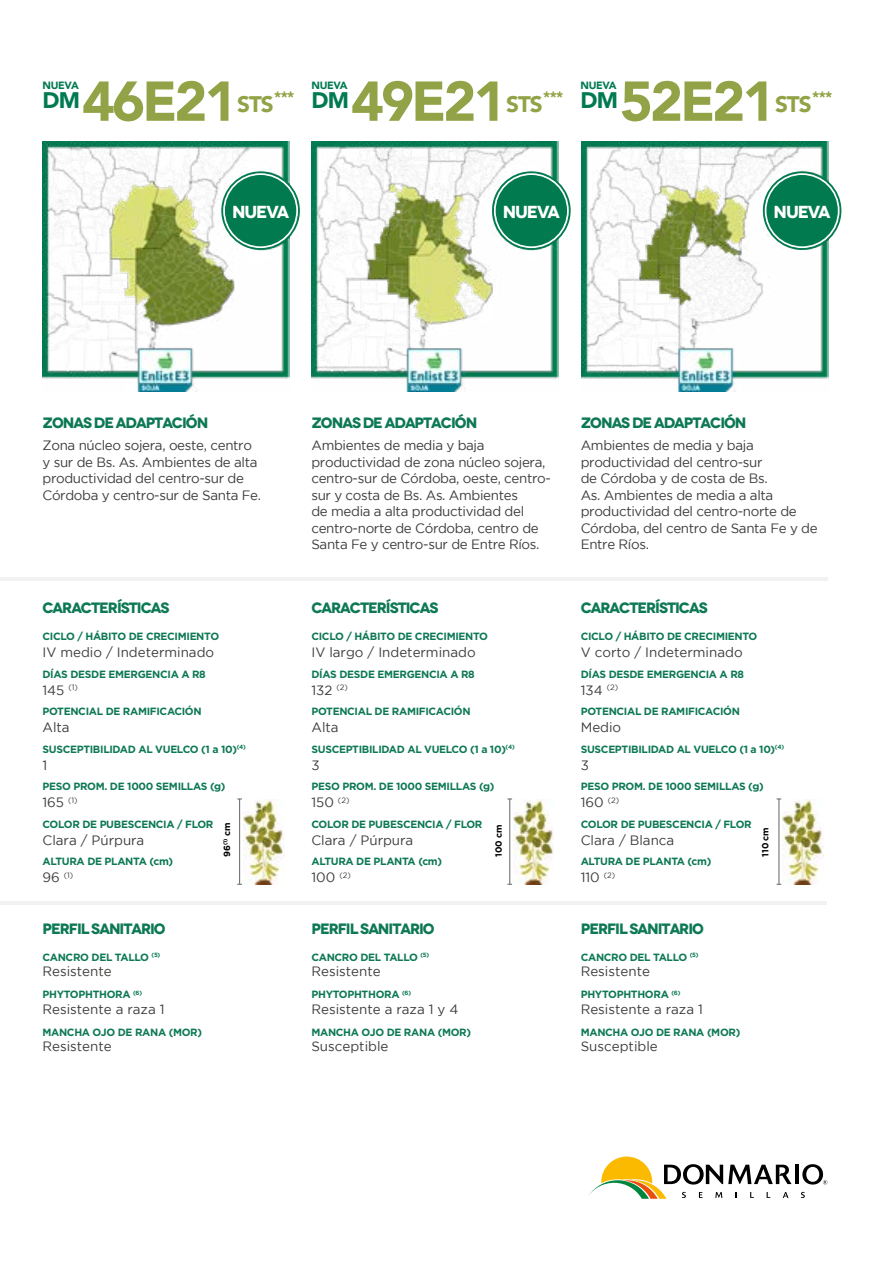
<style>
.page{position:relative;width:893px;height:1263px;background:#fff}
.page>*{position:absolute;margin:0;border:0;box-sizing:border-box;transform-origin:0 0}
.t1{font:900 55.5px "Avenir";letter-spacing:-.05em;color:#91a346}
.t2{font:900 22.5px "Avenir";letter-spacing:-.05em;color:#91a346}
.t3{font:900 22.5px "Avenir";color:#007a52}
.t4{font:700 expanded 17.4px "Novecento";letter-spacing:-.07em;color:#fff}
.t5{font:700 expanded 15px "Novecento";letter-spacing:-.07em;color:#0d7855}
.t6{font:13.5px/16.5px "Gotham";letter-spacing:-.025em;color:#3c3c3b}
.t7{font:13.5px "Gotham";color:#3c3c3b}
.t8{font:700 10.5px "Gotham";letter-spacing:-.03em;color:#0d7855}
.t9{font:900 10.5px "Avenir";letter-spacing:-.03em;color:#007a52}
.t10{font:700 9px "Gotham";color:#000}
.t11{font:7.8px "Gotham";color:#3c3c3b}
.s1{font-size:13.5px}
</style>
<div class="page">
<hr style="left:0;top:578px;width:827px;height:3px;background:#f2f2f2">
<hr style="left:0;top:902px;width:826px;height:3px;background:#f2f2f2">
<hr style="left:239px;top:799px;width:1px;height:85px;background:#646363">
<img style="left:244px;top:799px;width:40px;height:85px">
<hr style="left:509px;top:799px;width:1px;height:85px;background:#646363">
<img style="left:514px;top:799px;width:39px;height:85px">
<hr style="left:779px;top:799px;width:1px;height:85px;background:#646363">
<img style="left:783px;top:799px;width:40px;height:85px">
<img style="left:42px;top:141px;width:247px;height:250px">
<img style="left:311px;top:141px;width:247px;height:250px">
<img style="left:581px;top:141px;width:247px;height:250px">
<hr style="left:795px;top:1165px;width:4px;height:19px;background:#000">
<svg style="left:802px;top:1164px;width:25px;height:20px"></svg>
<svg style="left:589px;top:1156px;width:202px;height:43px"></svg>
<svg style="left:801px;top:1192px;width:4px;height:6px"></svg>
<svg style="left:221px;top:171px;width:79px;height:79px"></svg>
<div style="left:224px;top:174px;width:73px;height:73px;background:#007a4e;border-radius:50%"></div>
<div style="left:223px;top:173px;width:75px;height:75px;border:2px solid #fff;border-radius:50%"></div>
<svg style="left:492px;top:171px;width:79px;height:79px"></svg>
<div style="left:495px;top:174px;width:73px;height:73px;background:#007a4e;border-radius:50%"></div>
<div style="left:494px;top:173px;width:75px;height:75px;border:2px solid #fff;border-radius:50%"></div>
<svg style="left:763px;top:171px;width:78px;height:79px"></svg>
<div style="left:766px;top:174px;width:73px;height:73px;background:#007a4e;border-radius:50%"></div>
<div style="left:765px;top:173px;width:74px;height:75px;border:2px solid #fff;border-radius:50%"></div>
<p class="t9" style="left:43px;top:76px;width:38px">NUEVA</p>
<h2 class="t3" style="left:43px;top:81px;width:39px">DM</h2>
<h1 class="t1" style="left:82px;top:54px;width:157px">46E21</h1>
<h2 class="t2" style="left:237px;top:85px;width:59px">STS<sup>***</sup></h2>
<p class="t9" style="left:311px;top:76px;width:38px">NUEVA</p>
<h2 class="t3" style="left:311px;top:81px;width:39px">DM</h2>
<h1 class="t1" style="left:351px;top:54px;width:157px">49E21</h1>
<h2 class="t2" style="left:506px;top:85px;width:59px">STS<sup>***</sup></h2>
<p class="t9" style="left:580px;top:76px;width:38px">NUEVA</p>
<h2 class="t3" style="left:580px;top:81px;width:39px">DM</h2>
<h1 class="t1" style="left:620px;top:54px;width:157px">52E21</h1>
<h2 class="t2" style="left:775px;top:85px;width:59px">STS<sup>***</sup></h2>
<h3 class="t4" style="left:232px;top:201px;width:59px">NUEVA</h3>
<h3 class="t4" style="left:503px;top:201px;width:59px">NUEVA</h3>
<h3 class="t4" style="left:774px;top:201px;width:59px">NUEVA</h3>
<h3 class="t5" style="left:42px;top:413px;width:167px">ZONAS DE ADAPTACIÓN</h3>
<h3 class="t5" style="left:311px;top:413px;width:167px">ZONAS DE ADAPTACIÓN</h3>
<h3 class="t5" style="left:581px;top:413px;width:167px">ZONAS DE ADAPTACIÓN</h3>
<p class="t6" style="left:42px;top:437px;width:220px">Zona núcleo sojera, oeste, centro y sur de Bs. As. Ambientes de alta productividad del centro-sur de Córdoba y centro-sur de Santa Fe.</p>
<p class="t6" style="left:311px;top:437px;width:241px">Ambientes de media y baja productividad de zona núcleo sojera, centro-sur de Córdoba, oeste, centro&shy;sur y costa de Bs. As. Ambientes<br>de media a alta productividad del centro-norte de Córdoba, centro de Santa Fe y centro-sur de Entre Ríos.</p>
<p class="t6" style="left:581px;top:437px;width:239px">Ambientes de media y baja productividad del centro-sur<br>de Córdoba y de costa de Bs.<br>As. Ambientes de media a alta productividad del centro-norte de<br>Córdoba, del centro de Santa Fe y de<br>Entre Ríos.</p>
<h3 class="t5" style="left:42px;top:598px;width:129px">CARACTERÍSTICAS</h3>
<h3 class="t5" style="left:311px;top:598px;width:129px">CARACTERÍSTICAS</h3>
<h3 class="t5" style="left:581px;top:598px;width:129px">CARACTERÍSTICAS</h3>
<p class="t8" style="left:311px;top:630px;width:178px">CICLO / HÁBITO DE CRECIMIENTO</p>
<p class="t8" style="left:311px;top:667px;width:165px">DÍAS DESDE EMERGENCIA A R8</p>
<p class="t8" style="left:311px;top:705px;width:161px">POTENCIAL DE RAMIFICACIÓN</p>
<p class="t8" style="left:311px;top:742px;width:205px">SUSCEPTIBILIDAD AL VUELCO (1 a 10)<sup>(4)</sup></p>
<p class="t8" style="left:311px;top:780px;width:184px">PESO PROM. DE 1000 SEMILLAS (g)</p>
<p class="t8" style="left:311px;top:817px;width:172px">COLOR DE PUBESCENCIA / FLOR</p>
<p class="t8" style="left:311px;top:855px;width:132px">ALTURA DE PLANTA (cm)</p>
<p class="t8" style="left:581px;top:630px;width:178px">CICLO / HÁBITO DE CRECIMIENTO</p>
<p class="t8" style="left:581px;top:667px;width:165px">DÍAS DESDE EMERGENCIA A R8</p>
<p class="t8" style="left:581px;top:705px;width:161px">POTENCIAL DE RAMIFICACIÓN</p>
<p class="t8" style="left:581px;top:742px;width:205px">SUSCEPTIBILIDAD AL VUELCO (1 a 10)<sup>(4)</sup></p>
<p class="t8" style="left:581px;top:780px;width:184px">PESO PROM. DE 1000 SEMILLAS (g)</p>
<p class="t8" style="left:581px;top:817px;width:172px">COLOR DE PUBESCENCIA / FLOR</p>
<p class="t8" style="left:581px;top:855px;width:132px">ALTURA DE PLANTA (cm)</p>
<p class="t8" style="left:42px;top:630px;width:178px">CICLO / HÁBITO DE CRECIMIENTO</p>
<p class="t8" style="left:42px;top:667px;width:165px">DÍAS DESDE EMERGENCIA A R8</p>
<p class="t8" style="left:42px;top:705px;width:161px">POTENCIAL DE RAMIFICACIÓN</p>
<p class="t8" style="left:42px;top:742px;width:205px">SUSCEPTIBILIDAD AL VUELCO (1 a 10)<sup>(4)</sup></p>
<p class="t8" style="left:42px;top:780px;width:184px">PESO PROM. DE 1000 SEMILLAS (g)</p>
<p class="t8" style="left:42px;top:817px;width:172px">COLOR DE PUBESCENCIA / FLOR</p>
<p class="t8" style="left:42px;top:855px;width:132px">ALTURA DE PLANTA (cm)</p>
<p class="t7" style="left:42px;top:645px;width:173px">IV medio / Indeterminado</p>
<p class="t6" style="left:42px;top:681px;width:37px">145 <sup>(1)</sup></p>
<p class="t6" style="left:42px;top:719px;width:29px">Alta</p>
<p class="t6" style="left:42px;top:756px;width:6px">1</p>
<p class="t6" style="left:42px;top:794px;width:37px">165 <sup>(1)</sup></p>
<p class="t7" style="left:42px;top:832px;width:103px">Clara / Púrpura</p>
<p class="t11" style="left:42px;top:870px;width:32px"><span class="s1">96</span> (1)</p>
<p class="t7" style="left:311px;top:645px;width:166px">IV largo / Indeterminado</p>
<p class="t6" style="left:311px;top:681px;width:38px">132 <sup>(2)</sup></p>
<p class="t6" style="left:311px;top:719px;width:29px">Alta</p>
<p class="t6" style="left:311px;top:756px;width:10px">3</p>
<p class="t6" style="left:311px;top:794px;width:39px">150 <sup>(2)</sup></p>
<p class="t7" style="left:311px;top:832px;width:103px">Clara / Púrpura</p>
<p class="t6" style="left:311px;top:869px;width:41px">100 <sup>(2)</sup></p>
<p class="t7" style="left:581px;top:645px;width:163px">V corto / Indeterminado</p>
<p class="t6" style="left:581px;top:681px;width:39px">134 <sup>(2)</sup></p>
<p class="t6" style="left:581px;top:719px;width:42px">Medio</p>
<p class="t6" style="left:581px;top:756px;width:10px">3</p>
<p class="t6" style="left:581px;top:794px;width:40px">160 <sup>(2)</sup></p>
<p class="t7" style="left:581px;top:832px;width:95px">Clara / Blanca</p>
<p class="t6" style="left:581px;top:869px;width:36px">110 <sup>(2)</sup></p>
<p class="t10" style="left:221px;top:857px;width:36px;rotate:-90deg">96<sup>(1)</sup> cm</p>
<p class="t10" style="left:493px;top:857px;width:34px;rotate:-90deg">100 cm</p>
<p class="t10" style="left:759px;top:857px;width:31px;rotate:-90deg">110 cm</p>
<h3 class="t5" style="left:42px;top:920px;width:125px">PERFIL SANITARIO</h3>
<h3 class="t5" style="left:311px;top:920px;width:125px">PERFIL SANITARIO</h3>
<h3 class="t5" style="left:581px;top:920px;width:125px">PERFIL SANITARIO</h3>
<p class="t8" style="left:42px;top:950px;width:119px">CANCRO DEL TALLO <sup>(5)</sup></p>
<p class="t8" style="left:42px;top:987px;width:101px">PHYTOPHTHORA <sup>(6)</sup></p>
<p class="t8" style="left:42px;top:1025px;width:161px">MANCHA OJO DE RANA (MOR)</p>
<p class="t7" style="left:42px;top:964px;width:71px">Resistente</p>
<p class="t7" style="left:42px;top:1002px;width:124px">Resistente a raza 1</p>
<p class="t7" style="left:42px;top:1039px;width:71px">Resistente</p>
<p class="t8" style="left:311px;top:950px;width:119px">CANCRO DEL TALLO <sup>(5)</sup></p>
<p class="t8" style="left:311px;top:987px;width:101px">PHYTOPHTHORA <sup>(6)</sup></p>
<p class="t8" style="left:311px;top:1025px;width:161px">MANCHA OJO DE RANA (MOR)</p>
<p class="t7" style="left:311px;top:964px;width:71px">Resistente</p>
<p class="t7" style="left:311px;top:1002px;width:149px">Resistente a raza 1 y 4</p>
<p class="t7" style="left:311px;top:1039px;width:79px">Susceptible</p>
<p class="t8" style="left:581px;top:950px;width:119px">CANCRO DEL TALLO <sup>(5)</sup></p>
<p class="t8" style="left:581px;top:987px;width:101px">PHYTOPHTHORA <sup>(6)</sup></p>
<p class="t8" style="left:581px;top:1025px;width:161px">MANCHA OJO DE RANA (MOR)</p>
<p class="t7" style="left:581px;top:964px;width:71px">Resistente</p>
<p class="t7" style="left:581px;top:1002px;width:124px">Resistente a raza 1</p>
<p class="t7" style="left:581px;top:1039px;width:79px">Susceptible</p>
</div>
